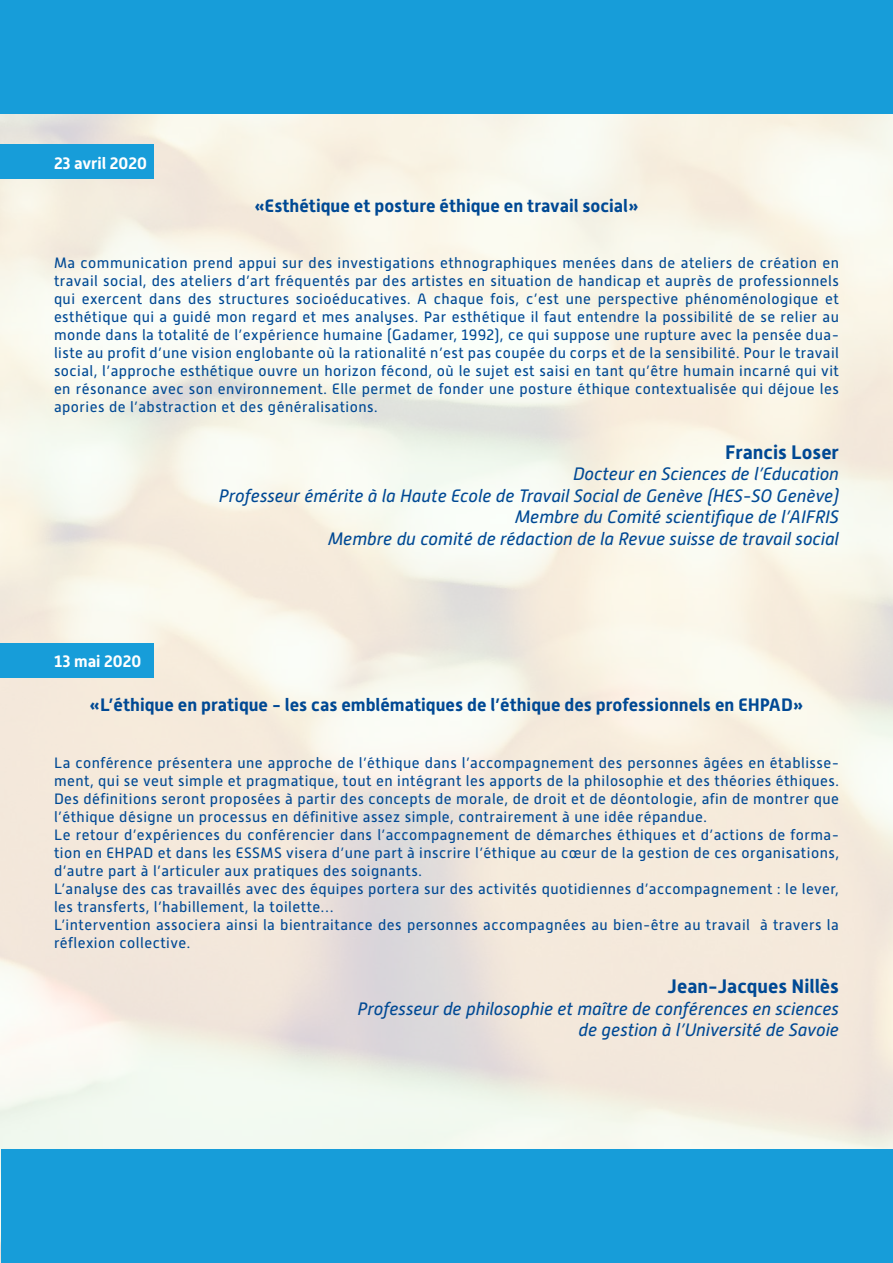
<style>
.page{position:relative;width:893px;height:1263px;background:#fff}
.page>*{position:absolute;margin:0;border:0;box-sizing:border-box;transform-origin:0 0}
.t1{font:700 19.5px "Alwyn New";color:#004994}
.t2{font:italic 18px/21.6px "Alwyn New";color:#004994;text-align:right}
.t3{font:700 18px "Alwyn New";color:#004994}
.t4{font:700 16.5px "Alwyn New";color:#fff}
.t5{font:15px/18px "Alwyn New";letter-spacing:.03em;color:#004994;text-align:justify}
</style>
<div class="page">
<img style="left:0;top:0;width:893px;height:1263px">
<div style="left:1px;top:1px;width:892px;height:113px;background:#179dd9"></div>
<div style="left:2px;top:1150px;width:891px;height:113px;background:#179dd9"></div>
<div style="left:1px;top:643px;width:153px;height:34px;background:#179dd9"></div>
<div style="left:1px;top:144px;width:153px;height:35px;background:#179dd9"></div>
<p class="t4" style="left:54px;top:153px;width:94px">23 avril 2020</p>
<p class="t3" style="left:254px;top:195px;width:386px">«Esthétique et posture éthique en travail social»</p>
<p class="t5" style="left:54px;top:254px;width:786px">Ma communication prend appui sur des investigations ethnographiques menées dans de ateliers de création en travail social, des ateliers d’art fréquentés par des artistes en situation de handicap et auprès de professionnels qui exercent dans des structures socioéducatives. A chaque fois, c’est une perspective phénoménologique et esthétique qui a guidé mon regard et mes analyses. Par esthétique il faut entendre la possibilité de se relier au monde dans la totalité de l’expérience humaine (Gadamer, 1992), ce qui suppose une rupture avec la pensée dua&shy;liste au profit d’une vision englobante où la rationalité n’est pas coupée du corps et de la sensibilité. Pour le travail social, l’approche esthétique ouvre un horizon fécond, où le sujet est saisi en tant qu’être humain incarné qui vit en résonance avec son environnement. Elle permet de fonder une posture éthique contextualisée qui déjoue les apories de l’abstraction et des généralisations.</p>
<h1 class="t1" style="left:725px;top:440px;width:115px">Francis Loser</h1>
<p class="t2" style="left:219px;top:463px;width:622px">Docteur en Sciences de l’Education<br>Professeur émérite à la Haute Ecole de Travail Social de Genève (HES-SO Genève)<br>Membre du Comité scientifique de l’AIFRIS<br>Membre du comité de rédaction de la Revue suisse de travail social</p>
<p class="t4" style="left:54px;top:652px;width:89px">13 mai 2020</p>
<p class="t3" style="left:89px;top:694px;width:716px">«L’éthique en pratique - les cas emblématiques de l’éthique des professionnels en EHPAD»</p>
<p class="t5" style="left:54px;top:754px;width:787px;text-align:left">La conférence présentera une approche de l’éthique dans l’accompagnement des personnes âgées en établisse&shy;ment, qui se veut simple et pragmatique, tout en intégrant les apports de la philosophie et des théories éthiques.<br>Des définitions seront proposées à partir des concepts de morale, de droit et de déontologie, afin de montrer que l’éthique désigne un processus en définitive assez simple, contrairement à une idée répandue.<br>Le retour d’expériences du conférencier dans l’accompagnement de démarches éthiques et d’actions de forma&shy;tion en EHPAD et dans les ESSMS visera d’une part à inscrire l’éthique au cœur de la gestion de ces organisations, d’autre part à l’articuler aux pratiques des soignants.<br>L’analyse des cas travaillés avec des équipes portera sur des activités quotidiennes d’accompagnement : le lever, les transferts, l’habillement, la toilette…<br>L’intervention associera ainsi la bientraitance des personnes accompagnées au bien-être au travail à travers la réflexion collective.</p>
<h1 class="t1" style="left:668px;top:975px;width:173px">Jean-Jacques Nillès</h1>
<p class="t2" style="left:358px;top:998px;width:483px">Professeur de philosophie et maître de conférences en sciences de gestion à l’Université de Savoie</p>
</div>
